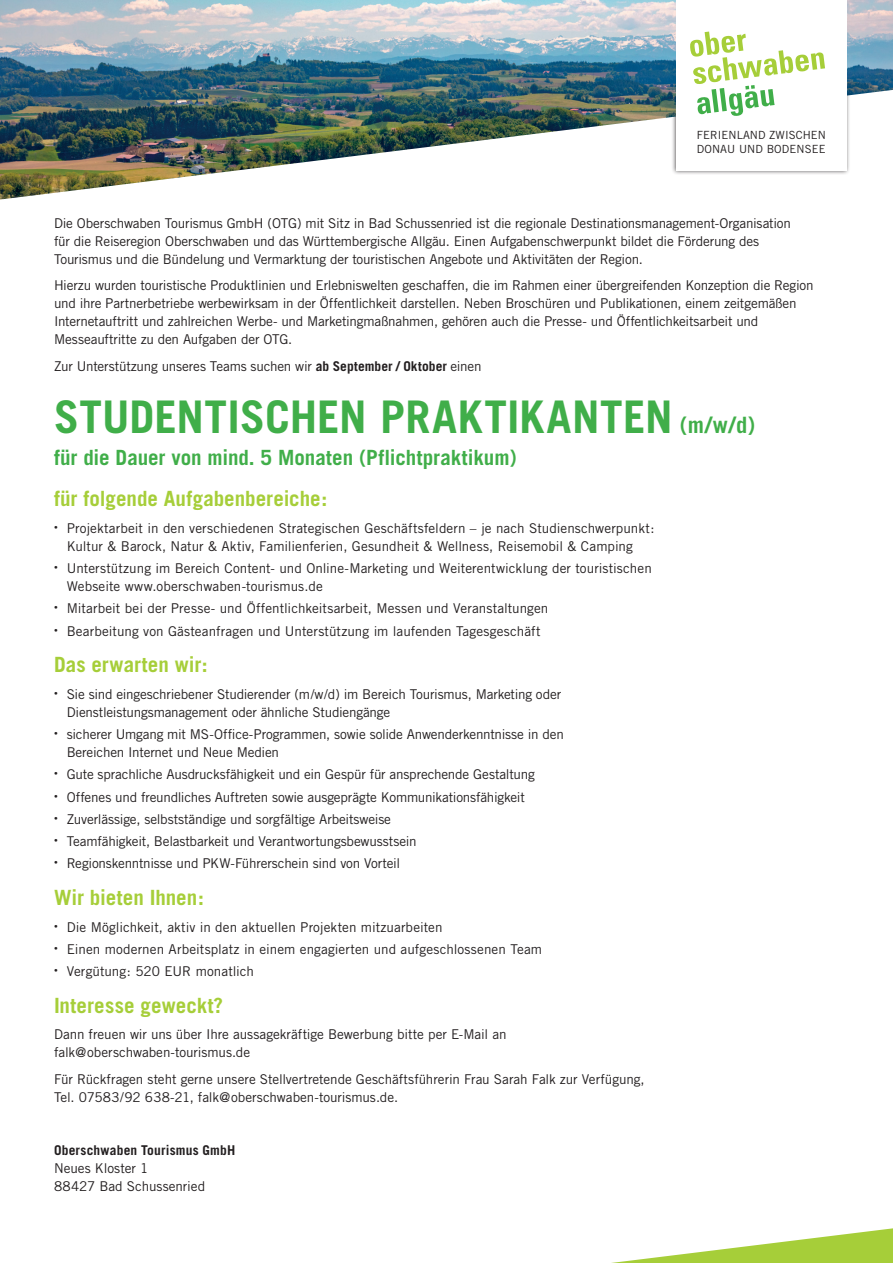
<style>
.page{position:relative;width:893px;height:1263px;background:#fff}
.page>*{position:absolute;margin:0;border:0;box-sizing:border-box;transform-origin:0 0}
.t1{font:700 45px "Trade Gothic";letter-spacing:.005em;color:#40ae49}
.t2{font:700 21px "Trade Gothic";color:#a6ce39}
.t3{font:700 21px "Trade Gothic";color:#40ae49}
.t4{font:13.5px/18px "Trade Gothic";letter-spacing:-.01em;color:#231f20}
.t5{font:700 13.5px "Trade Gothic";letter-spacing:.015em;color:#231f20}
.t6{font:11.25px/13.5px "Trade Gothic";letter-spacing:.005em;color:#231f20}
.s1{font-weight:700}
.s2{font-size:22.5px}
</style>
<div class="page">
<svg style="left:611px;top:1228px;width:282px;height:35px"></svg>
<img style="left:0;top:0;width:893px;height:200px">
<div style="left:676px;top:0;width:170px;height:170px;background:#fff"></div>
<svg style="left:690px;top:32px;width:135px;height:84px"></svg>
<p class="t6" style="left:697px;top:128px;width:131px">FERIENLAND ZWISCHEN<br>DONAU UND BODENSEE</p>
<p class="t4" style="left:54px;top:214px;width:738px">Die Oberschwaben Tourismus GmbH (OTG) mit Sitz in Bad Schussenried ist die regionale Destinationsmanagement-Organisation für die Reiseregion Oberschwaben und das Württembergische Allgäu. Einen Aufgabenschwerpunkt bildet die Förderung des<br>Tourismus und die Bündelung und Vermarktung der touristischen Angebote und Aktivitäten der Region.</p>
<p class="t4" style="left:54px;top:276px;width:761px">Hierzu wurden touristische Produktlinien und Erlebniswelten geschaffen, die im Rahmen einer übergreifenden Konzeption die Region und ihre Partnerbetriebe werbewirksam in der Öffentlichkeit darstellen. Neben Broschüren und Publikationen, einem zeitgemäßen Internetauftritt und zahlreichen Werbe- und Marketingmaßnahmen, gehören auch die Presse- und Öffentlichkeitsarbeit und Messeauftritte zu den Aufgaben der OTG.</p>
<p class="t4" style="left:54px;top:357px;width:429px">Zur Unterstützung unseres Teams suchen wir <span class="s1">ab September / Oktober</span> einen</p>
<h1 class="t1" style="left:54px;top:389px;width:703px">STUDENTISCHEN PRAKTIKANTEN <span class="s2">(m/w/d)</span></h1>
<h2 class="t3" style="left:54px;top:445px;width:464px">für die Dauer von mind. 5 Monaten (Pflichtpraktikum)</h2>
<h2 class="t2" style="left:54px;top:486px;width:275px">für folgende Aufgabenbereiche:</h2>
<p class="t4" style="left:67px;top:519px;width:589px;text-indent:-13px"><sup>•</sup> Projektarbeit in den verschiedenen Strategischen Geschäftsfeldern – je nach Studienschwerpunkt:<br>Kultur &amp; Barock, Natur &amp; Aktiv, Familienferien, Gesundheit &amp; Wellness, Reisemobil &amp; Camping</p>
<p class="t4" style="left:67px;top:559px;width:587px;text-indent:-13px"><sup>•</sup> Unterstützung im Bereich Content- und Online-Marketing und Weiterentwicklung der touristischen<br>Webseite www.oberschwaben-tourismus.de</p>
<p class="t4" style="left:54px;top:599px;width:496px"><sup>•</sup> Mitarbeit bei der Presse- und Öffentlichkeitsarbeit, Messen und Veranstaltungen</p>
<p class="t4" style="left:54px;top:622px;width:488px"><sup>•</sup> Bearbeitung von Gästeanfragen und Unterstützung im laufenden Tagesgeschäft</p>
<h2 class="t2" style="left:54px;top:652px;width:155px">Das erwarten wir:</h2>
<p class="t4" style="left:67px;top:685px;width:496px;text-indent:-13px"><sup>•</sup> Sie sind eingeschriebener Studierender (m/w/d) im Bereich Tourismus, Marketing oder<br>Dienstleistungsmanagement oder ähnliche Studiengänge</p>
<p class="t4" style="left:67px;top:725px;width:499px;text-indent:-13px"><sup>•</sup> sicherer Umgang mit MS-Office-Programmen, sowie solide Anwenderkenntnisse in den<br>Bereichen Internet und Neue Medien</p>
<p class="t4" style="left:54px;top:765px;width:482px"><sup>•</sup> Gute sprachliche Ausdrucksfähigkeit und ein Gespür für ansprechende Gestaltung</p>
<p class="t4" style="left:54px;top:788px;width:472px"><sup>•</sup> Offenes und freundliches Auftreten sowie ausgeprägte Kommunikationsfähigkeit</p>
<p class="t4" style="left:54px;top:810px;width:339px"><sup>•</sup> Zuverlässige, selbstständige und sorgfältige Arbeitsweise</p>
<p class="t4" style="left:54px;top:832px;width:364px"><sup>•</sup> Teamfähigkeit, Belastbarkeit und Verantwortungsbewusstsein</p>
<p class="t4" style="left:54px;top:854px;width:348px"><sup>•</sup> Regionskenntnisse und PKW-Führerschein sind von Vorteil</p>
<h2 class="t2" style="left:54px;top:885px;width:151px">Wir bieten Ihnen:</h2>
<p class="t4" style="left:54px;top:918px;width:390px"><sup>•</sup> Die Möglichkeit, aktiv in den aktuellen Projekten mitzuarbeiten</p>
<p class="t4" style="left:54px;top:940px;width:490px"><sup>•</sup> Einen modernen Arbeitsplatz in einem engagierten und aufgeschlossenen Team</p>
<p class="t4" style="left:54px;top:962px;width:202px"><sup>•</sup> Vergütung: 520 EUR monatlich</p>
<h2 class="t2" style="left:54px;top:992px;width:171px">Interesse geweckt?</h2>
<p class="t4" style="left:54px;top:1025px;width:454px">Dann freuen wir uns über Ihre aussagekräftige Bewerbung bitte per E-Mail an falk@oberschwaben-tourismus.de</p>
<p class="t4" style="left:54px;top:1070px;width:592px">Für Rückfragen steht gerne unsere Stellvertretende Geschäftsführerin Frau Sarah Falk zur Verfügung,<br>Tel. 07583/92 638-21, falk@oberschwaben-tourismus.de.</p>
<p class="t5" style="left:54px;top:1142px;width:183px">Oberschwaben Tourismus GmbH</p>
<p class="t4" style="left:54px;top:1159px;width:153px">Neues Kloster 1<br>88427 Bad Schussenried</p>
</div>
